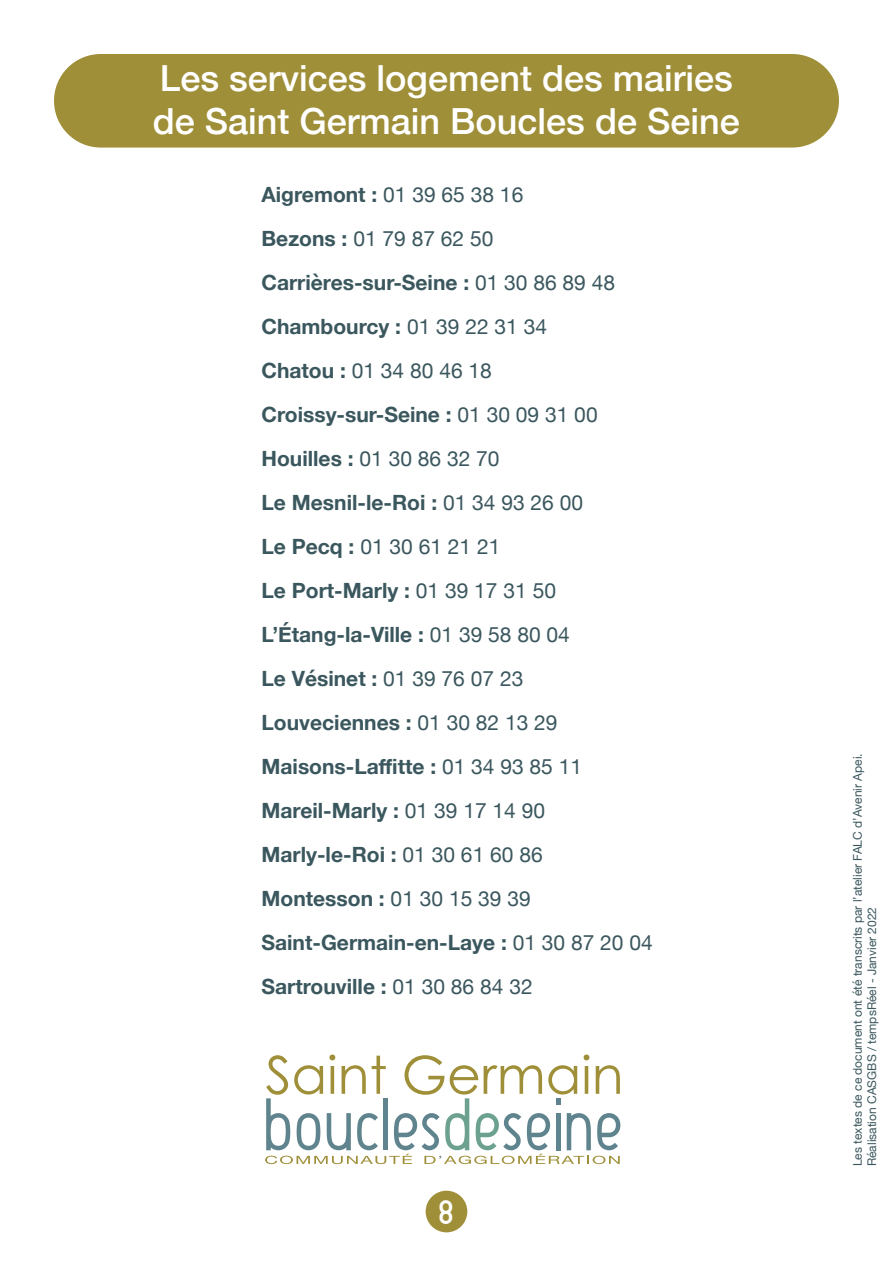
<style>
.page{position:relative;width:893px;height:1263px;background:#fff}
.page>*{position:absolute;margin:0;border:0;box-sizing:border-box;transform-origin:0 0}
.t1{font:500 36px/43.2px "Helvetica Neue";color:#fff}
.t2{font:32.4px "FV Almelo";color:#fff}
.t3{font:700 21px/44px "Helvetica Neue";color:#3b575e}
.t4{font:12px/14.4px "Helvetica Neue";color:#3b575e}
.s1{font-weight:400}
</style>
<div class="page">
<div style="left:426px;top:1191px;width:41px;height:41px;background:#9f8f38;border-radius:50%"></div>
<div style="left:54px;top:54px;width:785px;height:94px;background:#9f8f38;border-radius:47px"></div>
<svg style="left:265px;top:1054px;width:355px;height:110px"></svg>
<h1 class="t1" style="left:153px;top:53px;width:588px">Les services logement des mairies de Saint Germain Boucles de Seine</h1>
<p class="t3" style="left:261px;top:173px;width:393px">Aigremont : <span class="s1">01 39 65 38 16<br></span>Bezons : <span class="s1">01 79 87 62 50<br></span>Carrières-sur-Seine : <span class="s1">01 30 86 89 48<br></span>Chambourcy : <span class="s1">01 39 22 31 34<br></span>Chatou : <span class="s1">01 34 80 46 18<br></span>Croissy-sur-Seine : <span class="s1">01 30 09 31 00<br></span>Houilles : <span class="s1">01 30 86 32 70<br></span>Le Mesnil-le-Roi : <span class="s1">01 34 93 26 00<br></span>Le Pecq : <span class="s1">01 30 61 21 21<br></span>Le Port-Marly : <span class="s1">01 39 17 31 50<br></span>L’Étang-la-Ville : <span class="s1">01 39 58 80 04<br></span>Le Vésinet : <span class="s1">01 39 76 07 23<br></span>Louveciennes : <span class="s1">01 30 82 13 29<br></span>Maisons-Laffitte : <span class="s1">01 34 93 85 11<br></span>Mareil-Marly : <span class="s1">01 39 17 14 90<br></span>Marly-le-Roi : <span class="s1">01 30 61 60 86<br></span>Montesson : <span class="s1">01 30 15 39 39<br></span>Saint-Germain-en-Laye : <span class="s1">01 30 87 20 04<br></span>Sartrouville : <span class="s1">01 30 86 84 32</span></p>
<h2 class="t2" style="left:438px;top:1193px;width:17px">8</h2>
<p class="t4" style="left:851px;top:1166px;width:414px;rotate:-90deg">Les textes de ce document ont été transcrits par l’atelier FALC d’Avenir Apei.<br>Réalisation CASGBS / tempsRéel - Janvier 2022</p>
</div>
